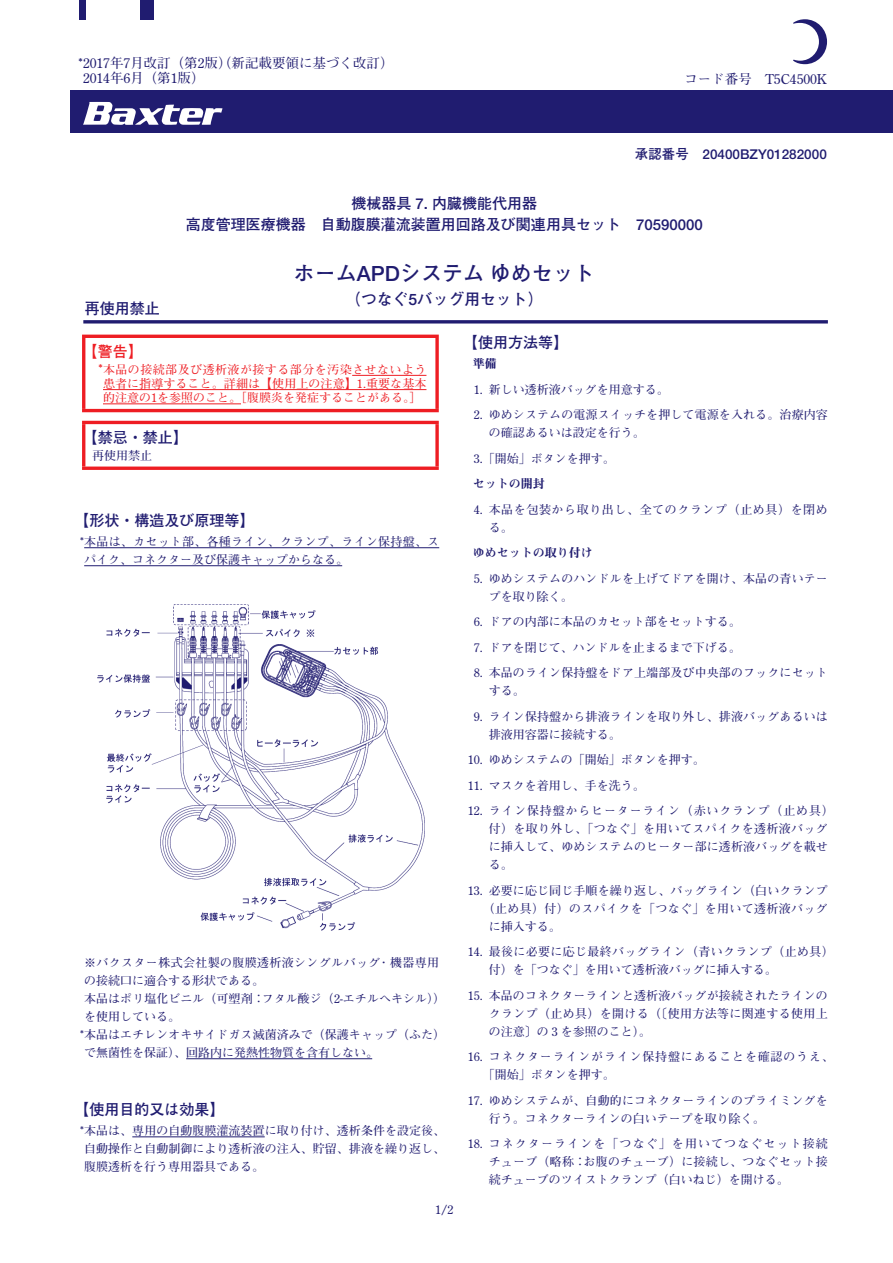
<style>
.page{position:relative;width:893px;height:1263px;background:#fff}
.page>*{position:absolute;margin:0;border:0;box-sizing:border-box;transform-origin:0 0}
.t1{font:21px "Futo Go B101 Bold 83 pv RKSJ H";color:#201c70}
.t2{font:15.75px "Futo Go B101 Bold 83 pv RKSJ H";color:#201c70}
.t3{font:15px/21.3px "Futo Go B101 Bold 83 pv RKSJ H";color:#201c70;text-align:center}
.t4{font:15px "Futo Go B101 Bold 83 pv RKSJ H";color:#ee1d23}
.t5{font:13.5px/14.4px "Futo Min A101 Bold 83 pv RKSJ H";color:#201c70}
.t6{font:13.5px "Futo Go B101 Bold 83 pv RKSJ H";color:#201c70}
.t7{font:13.5px "Futo Min A101 Pro Bold 90 pv RKSJ H";color:#ee1d23}
.t8{font:12px/25.5px "Futo Min A101 Bold 83 pv RKSJ H";letter-spacing:.01em;color:#201c70}
.t9{font:12px/18px "Futo Min A101 Bold 83 pv RKSJ H";letter-spacing:.03em;color:#201c70}
.t10{font:12px/14.2px "Futo Min A101 Bold 83 pv RKSJ H";color:#ee1d23;text-align:justify}
.t11{font:12px/18px "Futo Min A101 Bold 83 pv RKSJ H";letter-spacing:.07em;color:#201c70}
.t12{font:12px/18px "Futo Min A101 Bold 83 pv RKSJ H";letter-spacing:.05em;color:#201c70}
.t13{font:12px "Midashi Min Pro MA31 90 pv RKSJ H";color:#201c70}
.s1{font-family:"Futo Min A101 Pro Bold 90 pv RKSJ H"}
</style>
<div class="page">
<hr style="left:84px;top:547px;width:355px;height:1px;background:#201c70">
<hr style="left:84px;top:565px;width:258px;height:1px;background:#201c70">
<hr style="left:186px;top:1058px;width:186px;height:1px;background:#201c70">
<hr style="left:132px;top:1136px;width:133px;height:1px;background:#201c70">
<hr style="left:82px;top:335px;width:357px;height:3px;background:#ee1d23">
<hr style="left:82px;top:338px;width:3px;height:71px;background:#ee1d23">
<svg style="left:435px;top:338px;width:4px;height:71px"></svg>
<hr style="left:82px;top:409px;width:357px;height:3px;background:#ee1d23">
<hr style="left:352px;top:375px;width:74px;height:1px;background:#ee1d23">
<hr style="left:103px;top:389px;width:323px;height:1px;background:#ee1d23">
<hr style="left:103px;top:404px;width:138px;height:1px;background:#ee1d23">
<hr style="left:82px;top:421px;width:357px;height:3px;background:#ee1d23">
<hr style="left:82px;top:424px;width:3px;height:42px;background:#ee1d23">
<svg style="left:435px;top:424px;width:4px;height:42px"></svg>
<svg style="left:82px;top:466px;width:357px;height:4px"></svg>
<img style="left:97px;top:604px;width:327px;height:327px">
<hr style="left:83px;top:320px;width:745px;height:3px;background:#201c70">
<div style="left:70px;top:90px;width:823px;height:43px;background:#201c70"></div>
<svg style="left:83px;top:102px;width:139px;height:23px"></svg>
<svg style="left:793px;top:19px;width:34px;height:45px"></svg>
<div style="left:79px;top:0;width:7px;height:19px;background:#201c70"></div>
<div style="left:140px;top:0;width:13px;height:19px;background:#201c70"></div>
<p class="t5" style="left:83px;top:58px;width:312px;text-indent:-5px"><span class="s1">*</span>2017年7月改訂（第2版）（新記載要領に基づく改訂）<br>2014年6月（第1版）</p>
<p class="t5" style="left:684px;top:73px;width:144px">コード番号　T5C4500K</p>
<p class="t6" style="left:635px;top:149px;width:193px">承認番号　20400BZY01282000</p>
<p class="t3" style="left:186px;top:195px;width:518px">機械器具 7. 内臓機能代用器<br>高度管理医療機器　自動腹膜灌流装置用回路及び関連用具セット　70590000</p>
<p class="t3" style="left:85px;top:300px;width:76px">再使用禁止</p>
<h1 class="t1" style="left:294px;top:265px;width:303px">ホームAPDシステム ゆめセット</h1>
<h2 class="t2" style="left:345px;top:293px;width:199px">（つなぐ5バッグ用セット）</h2>
<p class="t4" style="left:83px;top:345px;width:61px">【警告】</p>
<p class="t10" style="left:103px;top:364px;width:325px">本品の接続部及び透析液が接する部分を汚染させないよう患者に指導すること。詳細は【使用上の注意】1.重要な基本的注意の1を参照のこと。［腹膜炎を発症することがある。］</p>
<p class="t3" style="left:83px;top:428px;width:106px">【禁忌・禁止】</p>
<p class="t8" style="left:92px;top:444px;width:61px">再使用禁止</p>
<p class="t7" style="left:98px;top:364px;width:6px">*</p>
<p class="t3" style="left:75px;top:511px;width:181px">【形状・構造及び原理等】</p>
<p class="t8" style="left:84px;top:534px;width:357px;line-height:18px;text-indent:-4px"><span class="s1">*</span>本品は、カセット部、各種ライン、クランプ、ライン保持盤、スパイク、コネクター及び保護キャップからなる。</p>
<p class="t9" style="left:84px;top:955px;width:357px">※バクスター株式会社製の腹膜透析液シングルバッグ・機器専用</p>
<p class="t8" style="left:84px;top:969px;width:181px">の接続口に適合する形状である。</p>
<p class="t8" style="left:84px;top:987px;width:363px">本品はポリ塩化ビニル（可塑剤：フタル酸ジ（2-エチルヘキシル））</p>
<p class="t8" style="left:84px;top:1005px;width:97px">を使用している。</p>
<p class="t8" style="left:80px;top:1023px;width:367px"><span class="s1">*</span>本品はエチレンオキサイドガス滅菌済みで（保護キャップ（ふた）</p>
<p class="t8" style="left:84px;top:1041px;width:296px">で無菌性を保証）、回路内に発熱性物質を含有しない。</p>
<p class="t3" style="left:75px;top:1100px;width:151px">【使用目的又は効果】</p>
<p class="t8" style="left:84px;top:1123px;width:363px;line-height:18px;text-align:justify;text-indent:-4px"><span class="s1">*</span>本品は、専用の自動腹膜灌流装置に取り付け、透析条件を設定後、自動操作と自動制御により透析液の注入、貯留、排液を繰り返し、腹膜透析を行う専用器具である。</p>
<p class="t8" style="left:435px;top:1199px;width:20px">1/2</p>
<p class="t3" style="left:463px;top:334px;width:106px">【使用方法等】</p>
<p class="t13" style="left:473px;top:359px;width:25px">準備</p>
<p class="t8" style="left:489px;top:378px;width:341px">新しい透析液バッグを用意する。<br>ゆめシステムの電源スイッチを押して電源を入れる。治療内容</p>
<p class="t8" style="left:474px;top:422px;width:173px;text-indent:15px">の確認あるいは設定を行う。<br>3.「開始」ボタンを押す。</p>
<p class="t13" style="left:473px;top:479px;width:73px">セットの開封</p>
<p class="t12" style="left:489px;top:502px;width:341px">本品を包装から取り出し、全てのクランプ（止め具）を閉める。</p>
<p class="t13" style="left:473px;top:548px;width:121px">ゆめセットの取り付け</p>
<p class="t8" style="left:489px;top:571px;width:341px;line-height:18px">ゆめシステムのハンドルを上げてドアを開け、本品の青いテープを取り除く。</p>
<p class="t8" style="left:489px;top:610px;width:341px">ドアの内部に本品のカセット部をセットする。<br>ドアを閉じて、ハンドルを止まるまで下げる。<br>本品のライン保持盤をドア上端部及び中央部のフックにセット</p>
<p class="t8" style="left:489px;top:679px;width:341px">する。<br>ライン保持盤から排液ラインを取り外し、排液バッグあるいは</p>
<p class="t8" style="left:489px;top:723px;width:347px">排液用容器に接続する。<br>ゆめシステムの「開始」ボタンを押す。<br>マスクを着用し、手を洗う。<br>ライン保持盤からヒーターライン（赤いクランプ（止め具）</p>
<p class="t8" style="left:489px;top:821px;width:341px;line-height:18px;text-align:justify">付）を取り外し、「つなぐ」を用いてスパイクを透析液バッグに挿入して、ゆめシステムのヒーター部に透析液バッグを載せる。</p>
<p class="t8" style="left:489px;top:879px;width:341px">必要に応じ同じ手順を繰り返し、バッグライン（白いクランプ</p>
<p class="t9" style="left:483px;top:901px;width:347px">（止め具）付）のスパイクを「つなぐ」を用いて透析液バッグ</p>
<p class="t8" style="left:489px;top:915px;width:73px">に挿入する。</p>
<p class="t9" style="left:489px;top:944px;width:347px">最後に必要に応じ最終バッグライン（青いクランプ（止め具）付）を「つなぐ」を用いて透析液バッグに挿入する。</p>
<p class="t8" style="left:489px;top:988px;width:341px;line-height:18px;text-align:justify">本品のコネクターラインと透析液バッグが接続されたラインのクランプ（止め具）を開ける（〔使用方法等に関連する使用上の注意〕の 3 を参照のこと）。</p>
<p class="t11" style="left:483px;top:1049px;width:353px;text-indent:6px">コネクターラインがライン保持盤にあることを確認のうえ、「開始」ボタンを押す。</p>
<p class="t8" style="left:489px;top:1093px;width:341px;line-height:18px">ゆめシステムが、自動的にコネクターラインのプライミングを行う。コネクターラインの白いテープを取り除く。</p>
<p class="t8" style="left:489px;top:1136px;width:341px;line-height:18px;text-align:justify">コネクターラインを「つなぐ」を用いてつなぐセット接続チューブ（略称：お腹のチューブ）に接続し、つなぐセット接続チューブのツイストクランプ（白いねじ）を開ける。</p>
<p class="t8" style="left:474px;top:378px;width:10px">1.<br>2.</p>
<p class="t8" style="left:474px;top:498px;width:10px">4.</p>
<p class="t8" style="left:474px;top:567px;width:10px">5.</p>
<p class="t8" style="left:474px;top:610px;width:10px;text-align:justify">6.<br>7.<br>8.</p>
<p class="t8" style="left:474px;top:705px;width:10px">9.</p>
<p class="t8" style="left:468px;top:748px;width:16px;text-align:justify">10.<br>11.<br>12.</p>
<p class="t8" style="left:468px;top:879px;width:16px">13.</p>
<p class="t8" style="left:468px;top:940px;width:16px">14.</p>
<p class="t8" style="left:468px;top:984px;width:16px">15.</p>
<p class="t8" style="left:468px;top:1045px;width:16px">16.</p>
<p class="t8" style="left:468px;top:1089px;width:16px">17.</p>
<p class="t8" style="left:468px;top:1132px;width:16px">18.</p>
</div>
